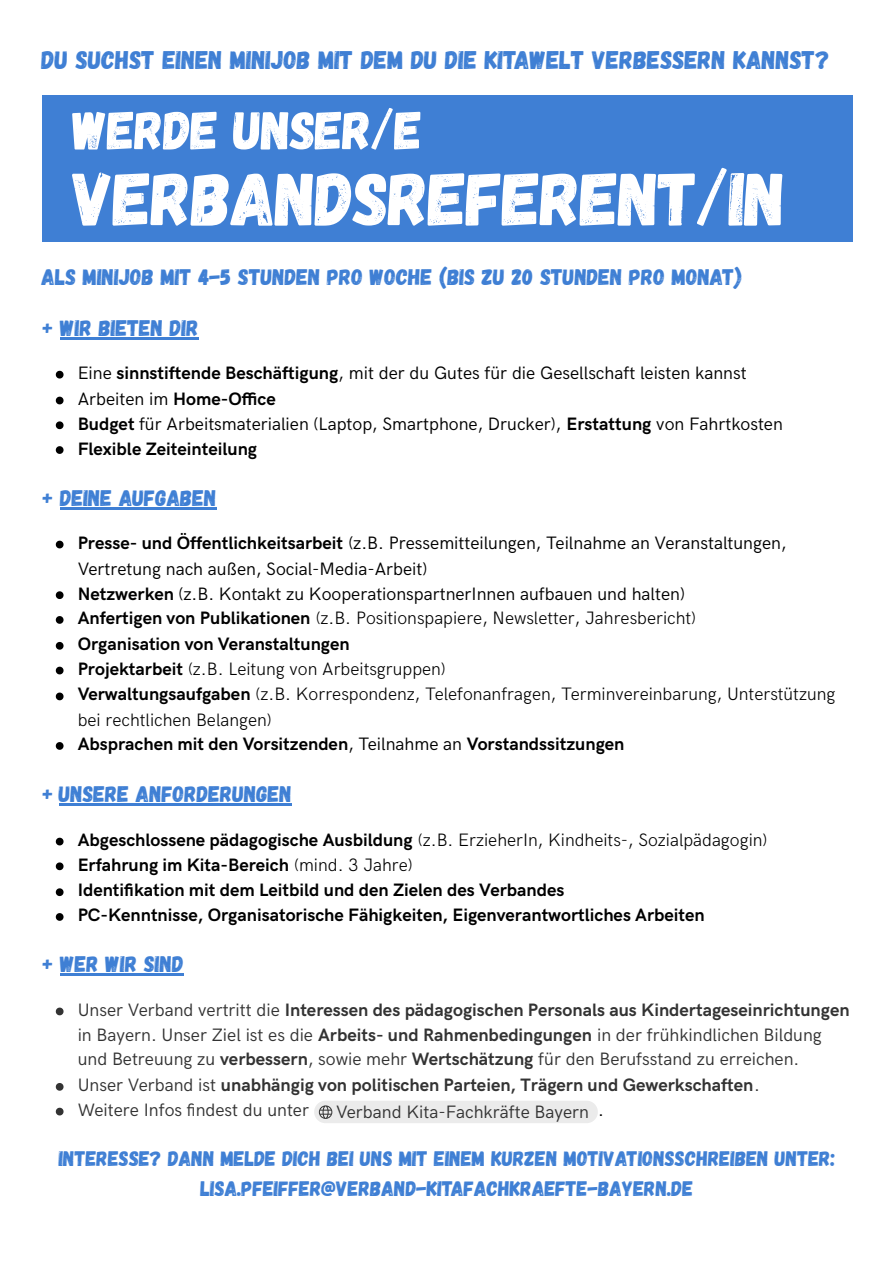
<style>
.page{position:relative;width:894px;height:1263px;background:#fff}
.page>*{position:absolute;margin:0;border:0;box-sizing:border-box;transform-origin:0 0}
.t1{font:75.15px "Gagalin";letter-spacing:-.015em;color:#fff}
.t2{font:54.15px "Gagalin";letter-spacing:-.015em;color:#fff}
.t3{font:25.5px "Gagalin";color:#3f7fd4}
.t4{font:22.5px "Gagalin";color:#3f7fd4}
.t5{font:21px/30.3px "Gagalin";color:#3f7fd4;text-align:center}
.t6{font:18px/25.8px "HK Grotesk";color:#000}
.t7{font:300 18px/25.8px "HK Grotesk";color:#000}
.t8{font:18px/24.8px "HK Grotesk";color:#333}
.t9{font:700 18px "HK Grotesk";color:#000}
.t10{font:700 18px "HK Grotesk";color:#333}
.s1{font-weight:700}
.s2{font-weight:400}
.s3{font-weight:300}
</style>
<div class="page">
<hr style="left:60px;top:338px;width:139px;height:2px;background:#3f7fd4">
<hr style="left:60px;top:507px;width:156px;height:3px;background:#3f7fd4">
<hr style="left:59px;top:803px;width:232px;height:3px;background:#3f7fd4">
<hr style="left:60px;top:973px;width:124px;height:2px;background:#3f7fd4">
<div style="left:42px;top:96px;width:810px;height:146px;background:#3f7fd4"></div>
<svg style="left:56px;top:371px;width:7px;height:7px"></svg>
<svg style="left:56px;top:397px;width:7px;height:7px"></svg>
<svg style="left:56px;top:421px;width:7px;height:8px"></svg>
<svg style="left:56px;top:446px;width:7px;height:8px"></svg>
<svg style="left:56px;top:541px;width:7px;height:7px"></svg>
<svg style="left:56px;top:591px;width:7px;height:8px"></svg>
<svg style="left:56px;top:616px;width:7px;height:8px"></svg>
<svg style="left:56px;top:642px;width:7px;height:8px"></svg>
<svg style="left:56px;top:667px;width:7px;height:7px"></svg>
<svg style="left:56px;top:693px;width:7px;height:7px"></svg>
<svg style="left:56px;top:742px;width:7px;height:8px"></svg>
<svg style="left:56px;top:838px;width:7px;height:7px"></svg>
<svg style="left:56px;top:862px;width:7px;height:8px"></svg>
<svg style="left:56px;top:888px;width:7px;height:8px"></svg>
<svg style="left:56px;top:913px;width:7px;height:8px"></svg>
<svg style="left:56px;top:1008px;width:7px;height:7px"></svg>
<svg style="left:56px;top:1083px;width:7px;height:8px"></svg>
<svg style="left:56px;top:1108px;width:7px;height:7px"></svg>
<div style="left:314px;top:1101px;width:283px;height:22px;background:#ebebeb"></div>
<h1 class="t3" style="left:42px;top:43px;width:789px">DU SUCHST EINEN MINIJOB MIT DEM DU DIE KITAWELT VERBESSERN KANNST?</h1>
<p class="t2" style="left:73px;top:95px;width:351px">WERDE UNSER/E</p>
<p class="t1" style="left:73px;top:150px;width:714px">VERBANDSREFERENT/IN</p>
<p class="t4" style="left:42px;top:262px;width:701px">ALS MINIJOB MIT 4-5 STUNDEN PRO WOCHE (BIS ZU 20 STUNDEN PRO MONAT)</p>
<p class="t4" style="left:42px;top:314px;width:159px">+ WIR BIETEN DIR</p>
<p class="t6" style="left:78px;top:361px;width:670px">Eine <span class="s1">sinnstiftende Beschäftigung</span>, mit der du Gutes für die Gesellschaft leisten kannst</p>
<p class="t9" style="left:78px;top:389px;width:199px"><span class="s2">Arbeiten im</span> Home-Office</p>
<p class="t6" style="left:78px;top:411px;width:706px"><span class="s1">Budget</span> für Arbeitsmaterialien (Laptop, Smartphone, Drucker), <span class="s1">Erstattung</span> von Fahrtkosten</p>
<p class="t9" style="left:78px;top:438px;width:181px">Flexible Zeiteinteilung</p>
<p class="t4" style="left:42px;top:484px;width:176px">+ DEINE AUFGABEN</p>
<p class="t6" style="left:78px;top:531px;width:710px"><span class="s1">Presse- und Öffentlichkeitsarbeit</span> (z.B. Pressemitteilungen, Teilnahme an Veranstaltungen,<br>Vertretung nach außen, Social-Media-Arbeit)</p>
<p class="t6" style="left:78px;top:581px;width:608px"><span class="s1">Netzwerken</span> (z.B. Kontakt zu KooperationspartnerInnen aufbauen und halten)</p>
<p class="t7" style="left:78px;top:606px;width:619px"><span class="s1">Anfertigen von Publikationen</span> (z.B. Positionspapiere, Newsletter, Jahresbericht)</p>
<p class="t9" style="left:78px;top:634px;width:273px">Organisation von Veranstaltungen</p>
<p class="t7" style="left:78px;top:657px;width:369px"><span class="s1">Projektarbeit</span> (z.B. Leitung von Arbeitsgruppen)</p>
<p class="t7" style="left:78px;top:681px;width:759px"><span class="s1">Verwaltungsaufgaben</span> (z.B. Korrespondenz, Telefonanfragen, Terminvereinbarung, Unterstützung bei rechtlichen Belangen)</p>
<p class="t9" style="left:78px;top:734px;width:548px">Absprachen mit den Vorsitzenden<span class="s2">, Teilnahme an</span> Vorstandssitzungen</p>
<p class="t4" style="left:42px;top:780px;width:251px">+ UNSERE ANFORDERUNGEN</p>
<p class="t7" style="left:78px;top:828px;width:691px"><span class="s1">Abgeschlossene pädagogische Ausbildung</span> (z.B. ErzieherIn, Kindheits-, Sozialpädagogin)</p>
<p class="t9" style="left:78px;top:855px;width:336px">Erfahrung im Kita-Bereich <span class="s3">(mind. 3 Jahre)</span></p>
<p class="t9" style="left:78px;top:879px;width:488px">Identifi kation mit dem Leitbild und den Zielen des Verbandes</p>
<p class="t9" style="left:78px;top:905px;width:628px">PC-Kenntnisse, Organisatorische Fähigkeiten, Eigenverantwortliches Arbeiten</p>
<p class="t4" style="left:42px;top:949px;width:143px">+ WER WIR SIND</p>
<p class="t8" style="left:78px;top:998px;width:773px">Unser Verband vertritt die <span class="s1">Interessen des pädagogischen Personals aus Kindertageseinrichtungen </span>in Bayern. Unser Ziel ist es die <span class="s1">Arbeits- und Rahmenbedingungen</span> in der frühkindlichen Bildung und Betreuung zu <span class="s1">verbessern</span>, sowie mehr <span class="s1">Wertschätzung</span> für den Berufsstand zu erreichen.</p>
<p class="t10" style="left:78px;top:1075px;width:683px"><span class="s2">Unser Verband ist</span> unabhängig von politischen Parteien, Trägern und Gewerkschaften<span class="s2">.</span></p>
<p class="t8" style="left:78px;top:1098px;width:233px">Weitere Infos fi ndest du unter</p>
<p class="t8" style="left:336px;top:1100px;width:254px">Verband Kita-Fachkräfte Bayern</p>
<p class="t6" style="left:598px;top:1098px;width:7px">.</p>
<p class="t5" style="left:59px;top:1142px;width:777px">INTERESSE? DANN MELDE DICH BEI UNS MIT EINEM KURZEN MOTIVATIONSSCHREIBEN UNTER:<br>LISA.PFEIFFER@VERBAND-KITAFACHKRAEFTE-BAYERN.DE</p>
</div>
